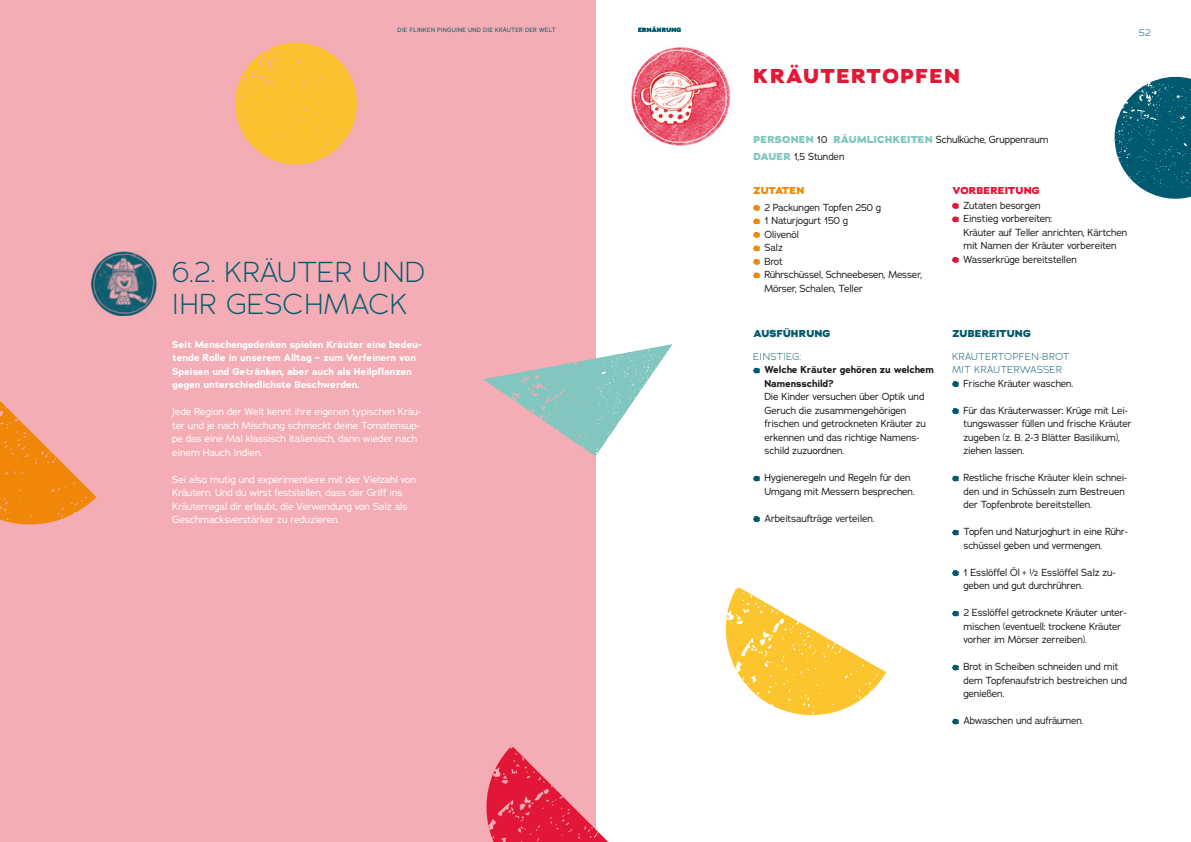
<style>
.page{position:relative;width:1191px;height:842px;background:#fff}
.page>*{position:absolute;margin:0;border:0;box-sizing:border-box;transform-origin:0 0}
.t1{font:300 28.8px/32.4px "Adrianna";letter-spacing:.035em;color:#00596d}
.t2{font:800 20px "Adrianna";letter-spacing:.075em;color:#e21836}
.t3{font:10px/13.5px "Adrianna";letter-spacing:-.01em;color:#1d1d1b}
.t4{font:10px/13.5px "Adrianna";letter-spacing:-.01em;color:#fff}
.t5{font:700 10px/13.5px "Adrianna";letter-spacing:-.01em;color:#fff}
.t6{font:300 10px/13.5px "Adrianna";letter-spacing:.065em;color:#00596d}
.t7{font:700 10px/13.5px "Adrianna";letter-spacing:-.01em;color:#1d1d1b}
.t8{font:800 10px "Adrianna";letter-spacing:.015em;color:#00596d}
.t9{font:800 10px "Adrianna";letter-spacing:.015em;color:#e21637}
.t10{font:800 10px "Adrianna";letter-spacing:.015em;color:#f08709}
.t11{font:300 9.6px "Adrianna";color:#00596d}
.t12{font:6px "Adrianna";letter-spacing:.035em;color:#00596d}
.t13{font:800 6px "Adrianna";letter-spacing:.035em;color:#00596d}
.s1{font-weight:800;color:#82c7bf}
</style>
<div class="page">
<div style="left:0;top:0;width:595px;height:842px;background:#f4adb5"></div>
<img style="left:92px;top:251px;width:65px;height:64px">
<svg style="left:486px;top:745px;width:123px;height:97px"></svg>
<img style="left:631px;top:45px;width:100px;height:101px">
<svg style="left:952px;top:203px;width:6px;height:6px"></svg>
<svg style="left:952px;top:217px;width:6px;height:5px"></svg>
<svg style="left:952px;top:257px;width:6px;height:6px"></svg>
<svg style="left:753px;top:205px;width:6px;height:6px"></svg>
<svg style="left:753px;top:219px;width:6px;height:5px"></svg>
<svg style="left:753px;top:232px;width:6px;height:6px"></svg>
<svg style="left:753px;top:246px;width:6px;height:5px"></svg>
<svg style="left:753px;top:259px;width:6px;height:6px"></svg>
<svg style="left:753px;top:273px;width:6px;height:5px"></svg>
<svg style="left:753px;top:368px;width:6px;height:5px"></svg>
<svg style="left:753px;top:476px;width:6px;height:5px"></svg>
<svg style="left:753px;top:516px;width:6px;height:6px"></svg>
<svg style="left:235px;top:42px;width:122px;height:123px"></svg>
<svg style="left:0;top:400px;width:96px;height:125px"></svg>
<svg style="left:952px;top:381px;width:6px;height:6px"></svg>
<svg style="left:952px;top:408px;width:6px;height:6px"></svg>
<svg style="left:952px;top:476px;width:6px;height:5px"></svg>
<svg style="left:952px;top:530px;width:6px;height:5px"></svg>
<svg style="left:952px;top:570px;width:6px;height:6px"></svg>
<svg style="left:952px;top:611px;width:6px;height:5px"></svg>
<svg style="left:952px;top:665px;width:6px;height:5px"></svg>
<svg style="left:952px;top:719px;width:6px;height:5px"></svg>
<svg style="left:1114px;top:76px;width:77px;height:123px"></svg>
<svg style="left:483px;top:344px;width:189px;height:112px"></svg>
<svg style="left:725px;top:586px;width:161px;height:130px"></svg>
<p class="t12" style="left:397px;top:26px;width:160px">DIE FLINKEN PINGUINE UND DIE KRÄUTER DER WELT</p>
<h1 class="t1" style="left:172px;top:255px;width:255px">6.2. KRÄUTER UND<br>IHR GESCHMACK</h1>
<p class="t5" style="left:172px;top:338px;width:251px">Seit Menschengedenken spielen Kräuter eine bedeu&shy;tende Rolle in unserem Alltag – zum Verfeinern von Speisen und Getränken, aber auch als Heilpflanzen gegen unterschiedlichste Beschwerden.</p>
<p class="t4" style="left:172px;top:405px;width:250px">Jede Region der Welt kennt ihre eigenen typischen Kräu&shy;ter und je nach Mischung schmeckt deine Tomatensup&shy;pe das eine Mal klassisch italienisch, dann wieder nach einem Hauch Indien.</p>
<p class="t4" style="left:172px;top:472px;width:245px">Sei also mutig und experimentiere mit der Vielzahl von Kräutern. Und du wirst feststellen, dass der Griff ins Kräuterregal dir erlaubt, die Verwendung von Salz als Geschmacksverstärker zu reduzieren.</p>
<p class="t13" style="left:638px;top:26px;width:45px">ERNÄHRUNG</p>
<h2 class="t2" style="left:753px;top:63px;width:208px">KRÄUTERTOPFEN</h2>
<p class="t11" style="left:1139px;top:27px;width:13px">52</p>
<p class="t3" style="left:753px;top:130px;width:296px;line-height:17.5px"><span class="s1">PERSONEN</span> 10 <span class="s1">RÄUMLICHKEITEN</span> Schulküche, Gruppenraum<br><span class="s1">DAUER</span> 1,5 Stunden</p>
<p class="t9" style="left:952px;top:184px;width:89px">VORBEREITUNG</p>
<p class="t3" style="left:963px;top:198px;width:165px">Zutaten besorgen<br>Einstieg vorbereiten:<br>Kräuter auf Teller anrichten, Kärtchen mit Namen der Kräuter vorbereiten<br>Wasserkrüge bereitstellen</p>
<p class="t10" style="left:753px;top:184px;width:52px">ZUTATEN</p>
<p class="t3" style="left:764px;top:200px;width:159px">2 Packungen Topfen 250 g<br>1 Naturjogurt 150 g<br>Olivenöl<br>Salz<br>Brot<br>Rührschüssel, Schneebesen, Messer,<br>Mörser, Schalen, Teller</p>
<p class="t8" style="left:753px;top:327px;width:79px">AUSFÜHRUNG</p>
<p class="t6" style="left:753px;top:349px;width:49px">EINSTIEG:</p>
<p class="t7" style="left:764px;top:363px;width:171px">Welche Kräuter gehören zu welchem<br>Namensschild?</p>
<p class="t3" style="left:764px;top:390px;width:163px">Die Kinder versuchen über Optik und<br>Geruch die zusammengehörigen frischen und getrockneten Kräuter zu erkennen und das richtige Namens&shy;schild zuzuordnen.</p>
<p class="t3" style="left:764px;top:471px;width:152px">Hygieneregeln und Regeln für den<br>Umgang mit Messern besprechen.</p>
<p class="t3" style="left:764px;top:511px;width:112px">Arbeitsaufträge verteilen.</p>
<p class="t8" style="left:952px;top:327px;width:80px">ZUBEREITUNG</p>
<p class="t6" style="left:952px;top:349px;width:118px">KRÄUTERTOPFEN-BROT<br>MIT KRÄUTERWASSER</p>
<p class="t3" style="left:963px;top:376px;width:111px">Frische Kräuter waschen.</p>
<p class="t3" style="left:963px;top:403px;width:170px">Für das Kräuterwasser: Krüge mit Lei&shy;tungswasser füllen und frische Kräuter zugeben (z. B. 2-3 Blätter Basilikum), ziehen lassen.</p>
<p class="t3" style="left:963px;top:471px;width:165px">Restliche frische Kräuter klein schnei&shy;den und in Schüsseln zum Bestreuen der Topfenbrote bereitstellen.</p>
<p class="t3" style="left:963px;top:525px;width:166px">Topfen und Naturjoghurt in eine Rühr&shy;schüssel geben und vermengen.</p>
<p class="t3" style="left:963px;top:565px;width:154px">1 Esslöffel Öl + ½ Esslöffel Salz zu&shy;geben und gut durchrühren.</p>
<p class="t3" style="left:963px;top:606px;width:165px">2 Esslöffel getrocknete Kräuter unter&shy;mischen (eventuell: trockene Kräuter vorher im Mörser zerreiben).</p>
<p class="t3" style="left:963px;top:660px;width:165px">Brot in Scheiben schneiden und mit dem Topfenaufstrich bestreichen und genießen.</p>
<p class="t3" style="left:963px;top:714px;width:122px">Abwaschen und aufräumen.</p>
</div>
